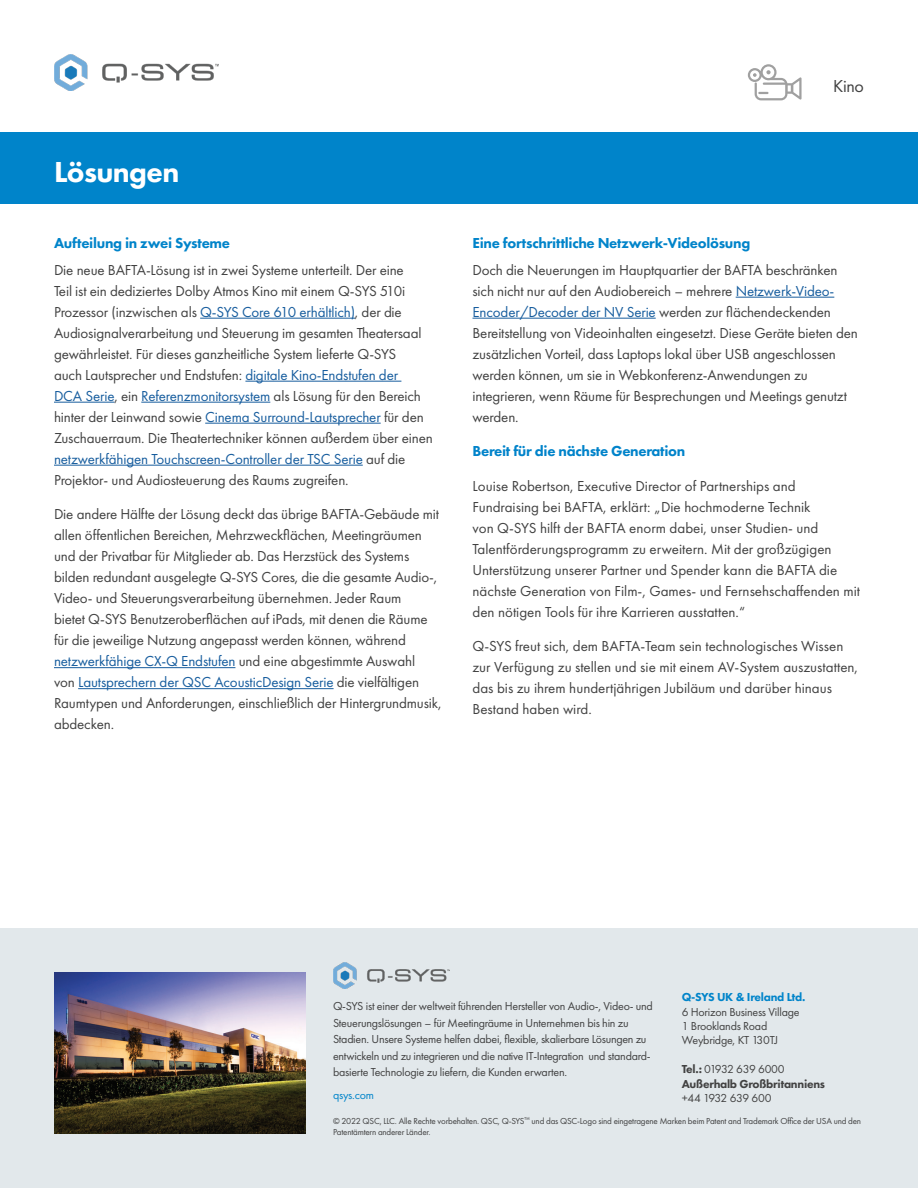
<style>
.page{position:relative;width:918px;height:1188px;background:#fff}
.page>*{position:absolute;margin:0;border:0;box-sizing:border-box;transform-origin:0 0}
.t1{font:800 30px "Futura PT";letter-spacing:-.02em;color:#fff}
.t2{font:18px "Futura PT";color:#414141}
.sub-header_V2_2018{font:15px/21px "Futura PT";letter-spacing:-.01em;color:#414141}
._2019_body{font:15px/21px "Futura PT";color:#414141}
.t3{font:800 15px "Futura PT";letter-spacing:-.02em;color:#0084ca}
.sub-header_V2_2018-2{font:800 15px "Futura PT";letter-spacing:-.02em;color:#0083ca}
.t4{font:12px/16.5px "Futura PT";letter-spacing:-.02em;color:#414141}
.t5{font:12px "Futura PT";letter-spacing:-.02em;color:#424242}
.t6{font:800 12px/14.4px "Futura PT";letter-spacing:-.02em;color:#424242}
.t7{font:800 12px "Futura PT";letter-spacing:-.02em;color:#0084ca}
.t8{font:12px "Futura PT";letter-spacing:-.045em;color:#424242}
.t9{font:12px "Futura PT";letter-spacing:-.02em;color:#0084ca}
.t10{font:9px/10.8px "Futura PT";letter-spacing:-.02em;color:#414141}
.s1{color:#424242}
.s2{color:#175d9e}
.s3{font-weight:800}
.s4{font-weight:400}
</style>
<div class="page">
<div style="left:0;top:132px;width:918px;height:72px;background:#0084ca"></div>
<hr style="left:200px;top:318px;width:155px;height:1px;background:#175d9e">
<hr style="left:245px;top:381px;width:156px;height:1px;background:#175d9e">
<hr style="left:54px;top:402px;width:60px;height:1px;background:#175d9e">
<hr style="left:141px;top:402px;width:129px;height:1px;background:#175d9e">
<hr style="left:205px;top:423px;width:176px;height:1px;background:#175d9e">
<hr style="left:54px;top:465px;width:309px;height:1px;background:#175d9e">
<hr style="left:54px;top:667px;width:181px;height:1px;background:#175d9e">
<hr style="left:78px;top:688px;width:256px;height:1px;background:#175d9e">
<hr style="left:736px;top:297px;width:98px;height:1px;background:#175d9e">
<hr style="left:472px;top:318px;width:184px;height:1px;background:#175d9e">
<div style="left:0;top:929px;width:918px;height:259px;background:#e2e8eb"></div>
<img style="left:54px;top:973px;width:252px;height:161px">
<img style="left:333px;top:963px;width:116px;height:25px">
<img style="left:54px;top:54px;width:164px;height:36px">
<svg style="left:748px;top:64px;width:54px;height:36px"></svg>
<p class="t1" style="left:54px;top:153px;width:127px">Lösungen</p>
<p class="t3" style="left:54px;top:233px;width:178px">Aufteilung in zwei Systeme</p>
<p class="t3" style="left:472px;top:233px;width:279px">Eine fortschrittliche Netzwerk-Videolösung</p>
<p class="t2" style="left:833px;top:75px;width:32px">Kino</p>
<p class="sub-header_V2_2018" style="left:54px;top:259px;width:380px">Die neue BAFTA-Lösung ist in zwei Systeme unterteilt. Der eine<br>Teil ist ein dediziertes Dolby Atmos Kino mit <span class="s1">einem Q-SYS 510i Prozessor (inzwischen als</span> <span class="s2">Q-SYS Core 610 erhältlich)</span>, der die Audiosignalverarbeitung und Steuerung im gesamten Theatersaal gewährleistet. Für dieses ganzheitliche System lieferte Q-SYS<br>auch Lautsprecher und Endstufen: <span class="s2">digitale Kino-Endstufen der<br>DCA Serie</span>, ein <span class="s2">Referenzmonitorsystem</span> als Lösung für den Bereich hinter der Leinwand sowie <span class="s2">Cinema Surround-Lautsprecher</span> für den Zuschauerraum. Die Theatertechniker können außerdem über einen <span class="s2">netzwerkfähigen Touchscreen-Controller der TSC Serie</span> auf die Projektor- und Audiosteuerung des Raums zugreifen.</p>
<p class="sub-header_V2_2018" style="left:54px;top:504px;width:389px">Die andere Hälfte der Lösung deckt das übrige BAFTA-Gebäude mit allen öffentlichen Bereichen, Mehrzweckflächen, Meetingräumen und der Privatbar für Mitglieder ab. Das Herzstück des Systems bilden redundant ausgelegte Q-SYS Cores, die die gesamte Audio-, Video- und Steuerungsverarbeitung übernehmen. Jeder Raum<br>bietet Q-SYS Benutzeroberflächen auf iPads, mit denen die Räume für die jeweilige Nutzung angepasst werden können, während <span class="s2">netzwerkfähige CX-Q Endstufen</span> und eine abgestimmte Auswahl<br>von <span class="s2">Lautsprechern der QSC AcousticDesign Serie</span> die vielfältigen Raumtypen und Anforderungen, einschließlich der Hintergrundmusik, abdecken.</p>
<p class="sub-header_V2_2018" style="left:472px;top:259px;width:387px">Doch die Neuerungen im Hauptquartier der BAFTA beschränken sich nicht nur auf den Audiobereich – mehrere <span class="s2">Netzwerk-Video-Encoder/Decoder der NV Serie</span> werden zur flächendeckenden Bereitstellung von Videoinhalten eingesetzt. Diese Geräte bieten den zusätzlichen Vorteil, dass Laptops lokal über USB angeschlossen werden können, um sie in Webkonferenz-Anwendungen zu integrieren, wenn Räume für Besprechungen und Meetings genutzt werden.</p>
<p class="sub-header_V2_2018-2" style="left:472px;top:442px;width:214px">Bereit für die nächste Generation</p>
<p class="_2019_body" style="left:472px;top:475px;width:389px">Louise Robertson, Executive Director of Partnerships and Fundraising bei BAFTA, erklärt: „Die hochmoderne Technik<br>von Q-SYS hilft der BAFTA enorm dabei, unser Studien- und Talentförderungsprogramm zu erweitern. Mit der großzügigen Unterstützung unserer Partner und Spender kann die BAFTA die nächste Generation von Film-, Games- und Fernsehschaffenden mit den nötigen Tools für ihre Karrieren ausstatten.“</p>
<p class="_2019_body" style="left:472px;top:636px;width:387px">Q-SYS freut sich, dem BAFTA-Team sein technologisches Wissen zur Verfügung zu stellen und sie mit einem AV-System auszustatten, das bis zu ihrem hundertjährigen Jubiläum und darüber hinaus Bestand haben wird.</p>
<p class="t7" style="left:682px;top:990px;width:125px">Q-SYS UK &amp; Ireland Ltd.</p>
<p class="t5" style="left:682px;top:1005px;width:119px">6 Horizon Business Village</p>
<p class="t5" style="left:682px;top:1019px;width:87px">1 Brooklands Road</p>
<p class="t5" style="left:682px;top:1033px;width:98px">Weybridge, KT 130TJ</p>
<p class="t8" style="left:682px;top:1062px;width:104px"><span class="s3">Tel.:</span> 01932 639 6000</p>
<p class="t6" style="left:682px;top:1076px;width:145px">Außerhalb Großbritanniens <span class="s4">+44 1932 639 600</span></p>
<p class="t4" style="left:333px;top:998px;width:321px">Q-SYS ist einer der weltweit führenden Hersteller von Audio-, Video- und Steuerungslösungen – für Meetingräume in Unternehmen bis hin zu Stadien. Unsere Systeme helfen dabei, flexible, skalierbare Lösungen zu entwickeln und zu integrieren und die native IT-Integration und standard&shy;basierte Technologie zu liefern, die Kunden erwarten.</p>
<p class="t9" style="left:333px;top:1088px;width:42px">qsys.com</p>
<p class="t10" style="left:333px;top:1115px;width:530px">© 2022 QSC, LLC. Alle Rechte vorbehalten. QSC, Q-SYS<sup>™</sup> und das QSC-Logo sind eingetragene Marken beim Patent and Trademark Office der USA und den<br>Patentämtern anderer Länder.</p>
</div>
